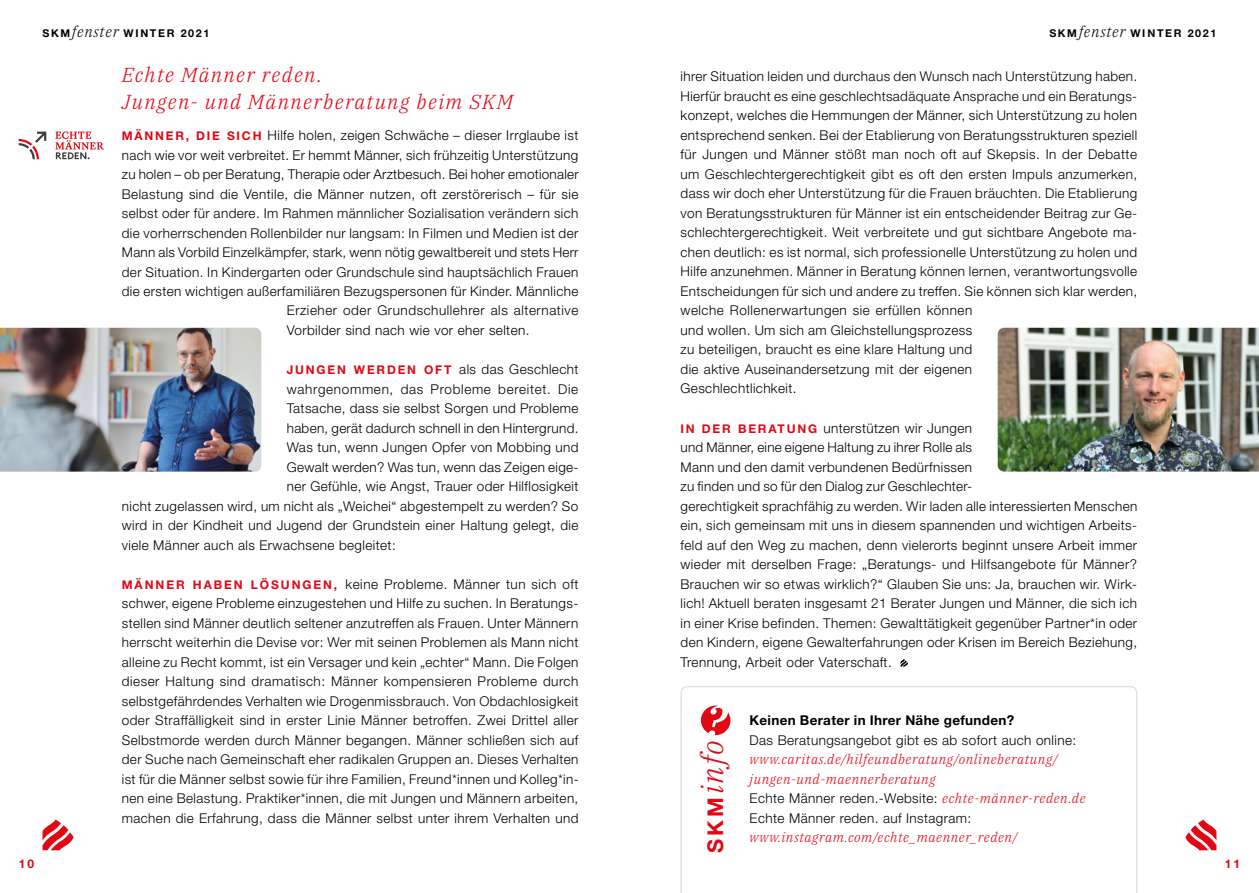
<style>
.page{position:relative;width:1259px;height:893px;background:#fff}
.page>*{position:absolute;margin:0;border:0;box-sizing:border-box;transform-origin:0 0}
.t1{font:italic 300 30.15px "IBM Plex Serif";color:#e30613}
.t2{font:italic 300 20.25px/27px "IBM Plex Serif";letter-spacing:.065em;color:#e30613}
.t3{font:300 13.5px/19.5px "Helvetica Neue";letter-spacing:.03em;color:#000}
.t4{font:italic 300 13.5px/19.5px "IBM Plex Serif";letter-spacing:.04em;color:#e30613}
.t5{font:300 13.5px "Helvetica Neue";letter-spacing:.05em;color:#000}
.t6{font:700 13.5px "Helvetica Neue";letter-spacing:.02em;color:#000}
.t7{font:700 12px "Helvetica Neue";color:#e30613}
.t8{font:700 10.8px "Helvetica Neue";letter-spacing:.15em;color:#000}
.s1{font-family:"IBM Plex Serif";font-weight:300;font-style:italic;font-size:15px}
.s2{font-weight:700;font-size:12px;color:#e30613}
.s3{font-family:"IBM Plex Serif";font-style:italic;color:#e30613}
.s4{font-family:"Helvetica Neue";font-weight:700;font-style:normal;font-size:21.75px}
</style>
<div class="page">
<svg style="left:43px;top:820px;width:31px;height:30px"></svg>
<svg style="left:900px;top:659px;width:8px;height:8px"></svg>
<svg style="left:1185px;top:820px;width:31px;height:30px"></svg>
<svg style="left:55px;top:131px;width:49px;height:28px"></svg>
<svg style="left:19px;top:132px;width:27px;height:27px"></svg>
<svg style="left:680px;top:686px;width:457px;height:207px"></svg>
<svg style="left:701px;top:706px;width:29px;height:29px"></svg>
<img style="left:0;top:328px;width:261px;height:144px">
<img style="left:997px;top:328px;width:262px;height:144px">
<p class="t7" style="left:19px;top:857px;width:17px">10</p>
<p class="t8" style="left:43px;top:27px;width:168px">SKM<span class="s1">fenster</span> WINTER 2021</p>
<p class="t8" style="left:1049px;top:27px;width:169px">SKM<span class="s1">fenster</span> WINTER 2021</p>
<h2 class="t2" style="left:122px;top:59px;width:393px">Echte Männer reden.<br>Jungen- und Männerberatung beim SKM</h2>
<p class="t3" style="left:122px;top:125px;width:458px"><span class="s2">MÄNNER, DIE SICH</span> Hilfe holen, zeigen Schwäche – dieser Irrglaube ist</p>
<p class="t3" style="left:122px;top:145px;width:458px">nach wie vor weit verbreitet. Er hemmt Männer, sich frühzeitig Unterstützung</p>
<p class="t3" style="left:122px;top:164px;width:458px">zu holen – ob per Beratung, Therapie oder Arztbesuch. Bei hoher emotionaler</p>
<p class="t3" style="left:122px;top:184px;width:458px">Belastung sind die Ventile, die Männer nutzen, oft zerstörerisch – für sie</p>
<p class="t3" style="left:122px;top:203px;width:458px">selbst oder für andere. Im Rahmen männlicher Sozialisation verändern sich</p>
<p class="t3" style="left:122px;top:223px;width:458px">die vorherrschenden Rollenbilder nur langsam: In Filmen und Medien ist der</p>
<p class="t3" style="left:122px;top:242px;width:458px">Mann als Vorbild Einzelkämpfer, stark, wenn nötig gewaltbereit und stets Herr</p>
<p class="t3" style="left:122px;top:262px;width:458px">der Situation. In Kindergarten oder Grundschule sind hauptsächlich Frauen</p>
<p class="t3" style="left:122px;top:281px;width:458px">die ersten wichtigen außerfamiliären Bezugspersonen für Kinder. Männliche</p>
<p class="t3" style="left:287px;top:301px;width:293px">Erzieher oder Grundschullehrer als alternative</p>
<p class="t3" style="left:287px;top:320px;width:244px">Vorbilder sind nach wie vor eher selten.</p>
<p class="t3" style="left:287px;top:359px;width:293px"><span class="s2">JUNGEN WERDEN OFT</span> als das Geschlecht</p>
<p class="t5" style="left:287px;top:380px;width:293px">wahrgenommen, das Probleme bereitet. Die</p>
<p class="t3" style="left:287px;top:398px;width:293px">Tatsache, dass sie selbst Sorgen und Probleme</p>
<p class="t3" style="left:287px;top:418px;width:293px">haben, gerät dadurch schnell in den Hintergrund.</p>
<p class="t3" style="left:287px;top:437px;width:293px">Was tun, wenn Jungen Opfer von Mobbing und</p>
<p class="t3" style="left:287px;top:457px;width:293px">Gewalt werden? Was tun, wenn das Zeigen eige-</p>
<p class="t3" style="left:287px;top:476px;width:293px">ner Gefühle, wie Angst, Trauer oder Hilflosigkeit</p>
<p class="t3" style="left:122px;top:496px;width:458px">nicht zugelassen wird, um nicht als „Weichei“ abgestempelt zu werden? So</p>
<p class="t3" style="left:122px;top:515px;width:458px">wird in der Kindheit und Jugend der Grundstein einer Haltung gelegt, die</p>
<p class="t3" style="left:122px;top:535px;width:275px">viele Männer auch als Erwachsene begleitet:</p>
<p class="t3" style="left:122px;top:574px;width:458px;text-align:justify"><span class="s2">MÄNNER HABEN LÖSUNGEN,</span> keine Probleme. Männer tun sich oft schwer, eigene Probleme einzugestehen und Hilfe zu suchen. In Beratungs&shy;stellen sind Männer deutlich seltener anzutreffen als Frauen. Unter Männern herrscht weiterhin die Devise vor: Wer mit seinen Problemen als Mann nicht alleine zu Recht kommt, ist ein Versager und kein „echter“ Mann. Die Folgen dieser Haltung sind dramatisch: Männer kompensieren Probleme durch selbstgefährdendes Verhalten wie Drogenmissbrauch. Von Obdachlosigkeit oder Straffälligkeit sind in erster Linie Männer betroffen. Zwei Drittel aller Selbstmorde werden durch Männer begangen. Männer schließen sich auf der Suche nach Gemeinschaft eher radikalen Gruppen an. Dieses Verhalten ist für die Männer selbst sowie für ihre Familien, Freund*innen und Kolleg*in&shy;nen eine Belastung. Praktiker*innen, die mit Jungen und Männern arbeiten, machen die Erfahrung, dass die Männer selbst unter ihrem Verhalten und</p>
<p class="t3" style="left:680px;top:67px;width:458px">ihrer Situation leiden und durchaus den Wunsch nach Unterstützung haben.<br>Hierfür braucht es eine geschlechtsadäquate Ansprache und ein Beratungs&shy;konzept, welches die Hemmungen der Männer, sich Unterstützung zu holen entsprechend senken. Bei der Etablierung von Beratungsstrukturen speziell für Jungen und Männer stößt man noch oft auf Skepsis. In der Debatte um Geschlechtergerechtigkeit gibt es oft den ersten Impuls anzumerken, dass wir doch eher Unterstützung für die Frauen bräuchten. Die Etablierung von Beratungsstrukturen für Männer ist ein entscheidender Beitrag zur Ge&shy;schlechtergerechtigkeit. Weit verbreitete und gut sichtbare Angebote ma&shy;chen deutlich: es ist normal, sich professionelle Unterstützung zu holen und Hilfe anzunehmen. Männer in Beratung können lernen, verantwortungsvolle Entscheidungen für sich und andere zu treffen. Sie können sich klar werden, welche Rollenerwartungen sie erfüllen können<br>und wollen. Um sich am Gleichstellungsprozess<br>zu beteiligen, braucht es eine klare Haltung und<br>die aktive Auseinandersetzung mit der eigenen<br>Geschlechtlichkeit.</p>
<p class="t3" style="left:680px;top:418px;width:458px"><span class="s2">IN DER BERATUNG</span> unterstützen wir Jungen<br>und Männer, eine eigene Haltung zu ihrer Rolle als<br>Mann und den damit verbundenen Bedürfnissen<br>zu finden und so für den Dialog zur Geschlechter-<br>gerechtigkeit sprachfähig zu werden. Wir laden alle interessierten Menschen ein, sich gemeinsam mit uns in diesem spannenden und wichtigen Arbeits&shy;feld auf den Weg zu machen, denn vielerorts beginnt unsere Arbeit immer wieder mit derselben Frage: „Beratungs- und Hilfsangebote für Männer?<br>Brauchen wir so etwas wirklich?“ Glauben Sie uns: Ja, brauchen wir. Wirk&shy;lich! Aktuell beraten insgesamt 21 Berater Jungen und Männer, die sich ich in einer Krise befinden. Themen: Gewalttätigkeit gegenüber Partner*in oder den Kindern, eigene Gewalterfahrungen oder Krisen im Bereich Beziehung, Trennung, Arbeit oder Vaterschaft.</p>
<p class="t6" style="left:749px;top:712px;width:266px">Keinen Berater in Ihrer Nähe gefunden?</p>
<p class="t3" style="left:749px;top:730px;width:328px">Das Beratungsangebot gibt es ab sofort auch online:</p>
<p class="t4" style="left:749px;top:748px;width:310px">www.caritas.de/hilfeundberatung/onlineberatung/ jungen-und-maennerberatung</p>
<p class="t3" style="left:749px;top:788px;width:337px">Echte Männer reden.-Website: <span class="s3">echte-männer-reden.de<br></span>Echte Männer reden. auf Instagram:</p>
<p class="t4" style="left:749px;top:826px;width:269px">www.instagram.com/echte_maenner_reden/</p>
<h1 class="t1" style="left:690px;top:853px;width:115px;rotate:-90deg"><span class="s4">SKM</span>info</h1>
<p class="t7" style="left:1225px;top:857px;width:17px">11</p>
</div>
